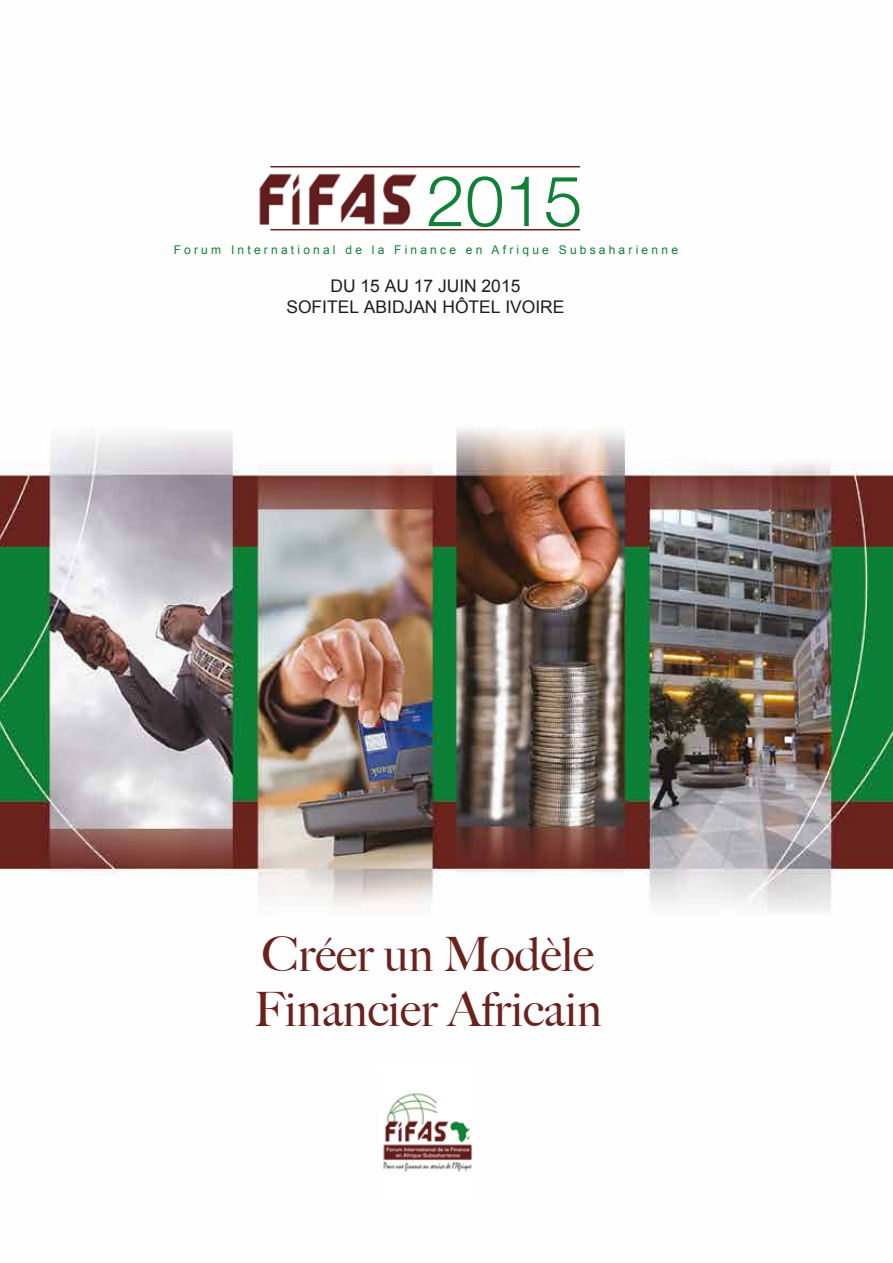
<style>
.page{position:relative;width:893px;height:1263px;background:#fff}
.page>*{position:absolute;margin:0;border:0;box-sizing:border-box;transform-origin:0 0}
.t1{font:500 47.55px/55.2px "Big Caslon";color:#69221e}
.t2{font:17.4px/20.9px "Arial";color:#1d1d1b;text-align:center}
.t3{font:12px "Arial";letter-spacing:.27em;color:#108036}
</style>
<div class="page">
<img style="left:0;top:166px;width:893px;height:745px">
<svg style="left:429px;top:176px;width:32px;height:50px"></svg>
<svg style="left:468px;top:176px;width:34px;height:51px"></svg>
<svg style="left:511px;top:177px;width:18px;height:49px"></svg>
<svg style="left:546px;top:177px;width:33px;height:50px"></svg>
<hr style="left:270px;top:229px;width:310px;height:1px;background:#69221e">
<hr style="left:270px;top:166px;width:310px;height:1px;background:#69221e">
<img style="left:383px;top:1093px;width:89px;height:79px">
<img style="left:256px;top:171px;width:163px;height:57px">
<p class="t3" style="left:174px;top:242px;width:506px">Forum International de la Finance en Afrique Subsaharienne</p>
<h2 class="t2" style="left:286px;top:276px;width:279px">DU 15 AU 17 JUIN 2015<br>SOFITEL ABIDJAN HÔTEL IVOIRE</h2>
<h1 class="t1" style="left:254px;top:927px;width:350px">Créer un Modèle<br>Financier Africain</h1>
</div>
